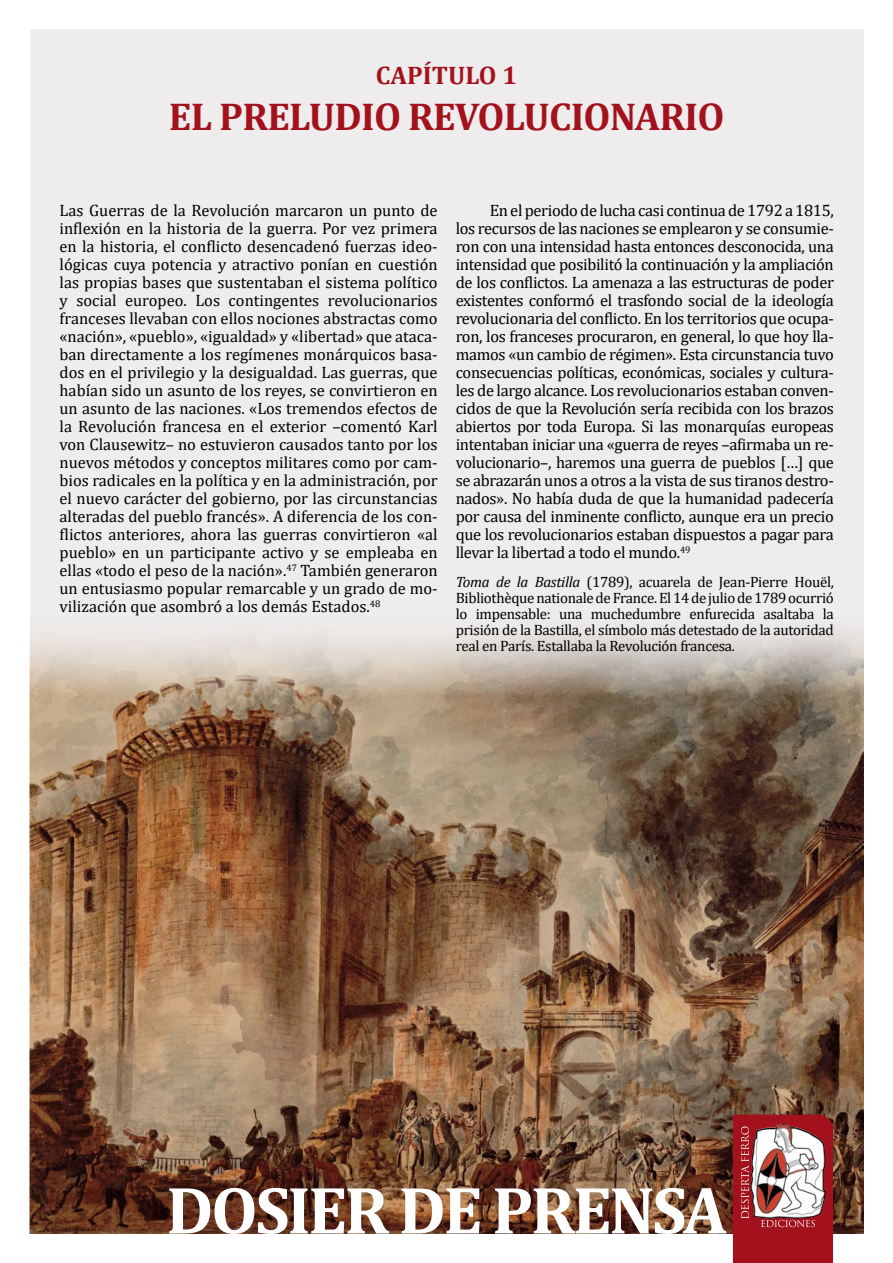
<style>
.page{position:relative;width:893px;height:1263px;background:#fff}
.page>*{position:absolute;margin:0;border:0;box-sizing:border-box;transform-origin:0 0}
.t1{font:700 67.5px "Cambria";letter-spacing:-.04em;color:#fff}
.t2{font:700 39px "Cambria";letter-spacing:-.02em;color:#a3121c}
.t3{font:700 25.5px "Cambria";color:#a3121c}
.t4{font:16.5px/18px "Cambria";letter-spacing:-.02em;color:#000;text-align:justify}
.t5{font:15px/15.9px "Cambria";letter-spacing:-.02em;color:#000;text-align:justify}
.s1{font-style:italic}
</style>
<div class="page">
<div style="left:30px;top:30px;width:833px;height:1203px;background:#eeecec"></div>
<img style="left:30px;top:630px;width:833px;height:603px">
<svg style="left:733px;top:1115px;width:100px;height:148px;background:#b25b60"></svg>
<h3 class="t3" style="left:376px;top:61px;width:143px">CAPÍTULO 1</h3>
<h2 class="t2" style="left:169px;top:96px;width:557px">EL PRELUDIO REVOLUCIONARIO</h2>
<p class="t4" style="left:60px;top:202px;width:380px">Las Guerras de la Revolución marcaron un punto de inflexión en la historia de la guerra. Por vez primera en la historia, el conflicto desencadenó fuerzas ideo&shy;lógicas cuya potencia y atractivo ponían en cuestión las propias bases que sustentaban el sistema político y social europeo. Los contingentes revolucionarios franceses llevaban con ellos nociones abstractas como «nación», «pueblo», «igualdad» y «libertad» que ataca&shy;ban directamente a los regímenes monárquicos basa&shy;dos en el privilegio y la desigualdad. Las guerras, que habían sido un asunto de los reyes, se convirtieron en un asunto de las naciones. «Los tremendos efectos de la Revolución francesa en el exterior –comentó Karl von Clausewitz– no estuvieron causados tanto por los nuevos métodos y conceptos militares como por cam&shy;bios radicales en la política y en la administración, por el nuevo carácter del gobierno, por las circunstancias alteradas del pueblo francés». A diferencia de los con&shy;flictos anteriores, ahora las guerras convirtieron «al pueblo» en un participante activo y se empleaba en ellas «todo el peso de la nación».<sup>47</sup> También generaron un entusiasmo popular remarcable y un grado de mo&shy;vilización que asombró a los demás Estados.<sup>48</sup></p>
<p class="t4" style="left:456px;top:201px;width:380px;text-indent:34px">En el periodo de lucha casi continua de 1792 a 1815, los recursos de las naciones se emplearon y se consumie&shy;ron con una intensidad hasta entonces desconocida, una intensidad que posibilitó la continuación y la ampliación de los conflictos. La amenaza a las estructuras de poder existentes conformó el trasfondo social de la ideología revolucionaria del conflicto. En los territorios que ocupa&shy;ron, los franceses procuraron, en general, lo que hoy lla&shy;mamos «un cambio de régimen». Esta circunstancia tuvo consecuencias políticas, económicas, sociales y cultura&shy;les de largo alcance. Los revolucionarios estaban conven&shy;cidos de que la Revolución sería recibida con los brazos abiertos por toda Europa. Si las monarquías europeas intentaban iniciar una «guerra de reyes –afirmaba un re&shy;volucionario–, haremos una guerra de pueblos […] que se abrazarán unos a otros a la vista de sus tiranos destro&shy;nados». No había duda de que la humanidad padecería por causa del inminente conflicto, aunque era un precio que los revolucionarios estaban dispuestos a pagar para llevar la libertad a todo el mundo.<sup>49</sup></p>
<p class="t5" style="left:456px;top:574px;width:380px"><span class="s1">Toma de la Bastilla</span> (1789), acuarela de Jean-Pierre Houël, Bibliothèque nationale de France. El 14 de julio de 1789 ocurrió lo impensable: una muchedumbre enfurecida asaltaba la prisión de la Bastilla, el símbolo más detestado de la autoridad real en París. Estallaba la Revolución francesa.</p>
<h1 class="t1" style="left:166px;top:1174px;width:562px">DOSIER DE PRENSA</h1>
</div>
